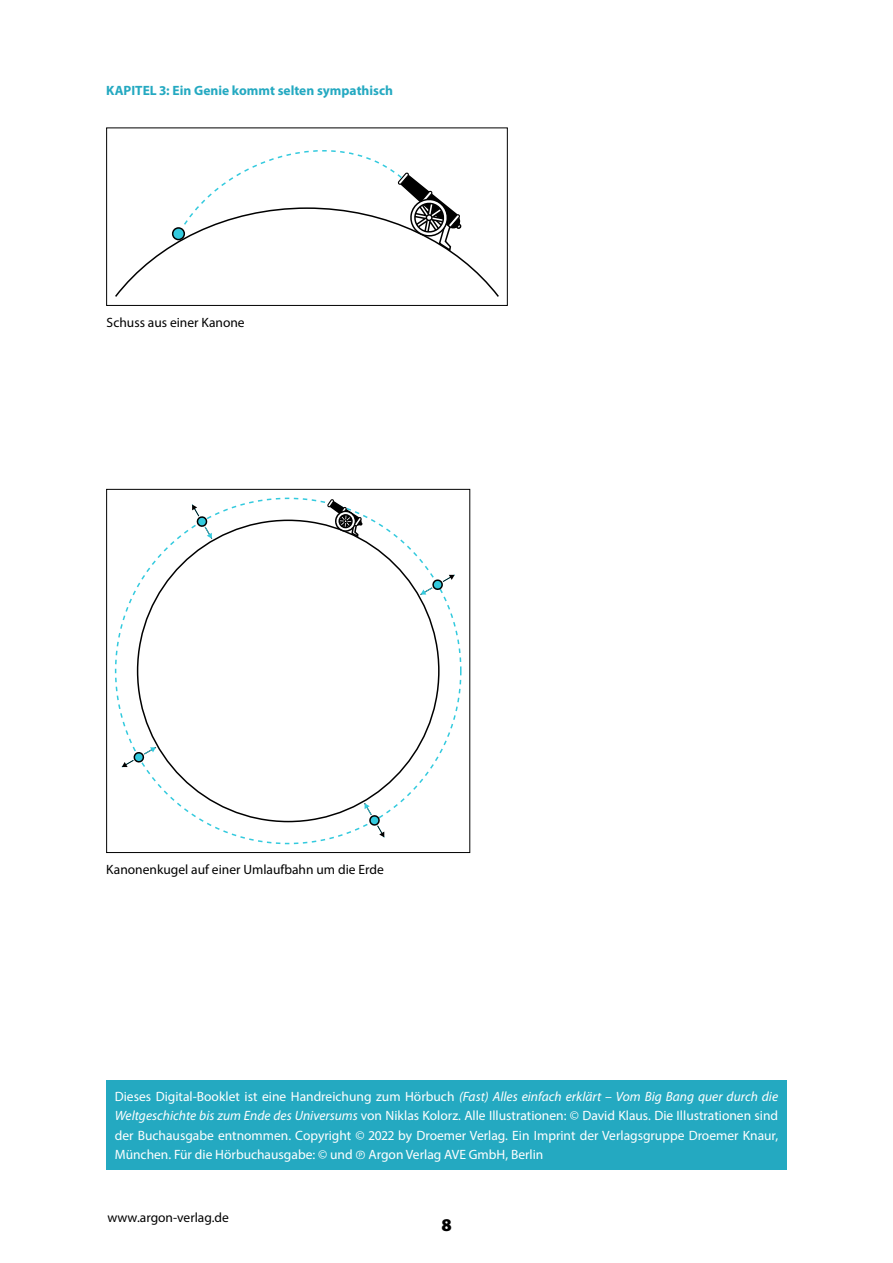
<style>
.page{position:relative;width:893px;height:1263px;background:#fff}
.page>*{position:absolute;margin:0;border:0;box-sizing:border-box;transform-origin:0 0}
.t1{font:900 18px "Myriad Pro";color:#000}
.t2{font:13.5px/19.5px "Myriad Pro";color:#fff;text-align:justify}
.Fließtext{font:13.5px "Myriad Pro";color:#000}
.ZÜ{font:700 13.5px "Myriad Pro";color:#24a9c1}
.s1{font-style:italic}
</style>
<div class="page">
<svg style="left:327px;top:499px;width:35px;height:39px"></svg>
<svg style="left:192px;top:504px;width:20px;height:35px"></svg>
<svg style="left:365px;top:803px;width:19px;height:34px"></svg>
<svg style="left:122px;top:747px;width:34px;height:20px"></svg>
<svg style="left:420px;top:575px;width:35px;height:19px"></svg>
<div style="left:106px;top:489px;width:364px;height:364px;border:1px solid #000"></div>
<svg style="left:115px;top:150px;width:384px;height:147px"></svg>
<div style="left:106px;top:128px;width:402px;height:178px;border:1px solid #000"></div>
<div style="left:106px;top:1080px;width:681px;height:89px;background:#24a9c1"></div>
<p class="ZÜ" style="left:106px;top:82px;width:288px">KAPITEL 3: Ein Genie kommt selten sympathisch</p>
<p class="Fließtext" style="left:107px;top:314px;width:140px">Schuss aus einer Kanone</p>
<p class="Fließtext" style="left:106px;top:861px;width:279px">Kanonenkugel auf einer Umlaufbahn um die Erde</p>
<p class="t2" style="left:115px;top:1086px;width:665px">Dieses Digital-Booklet ist eine Handreichung zum Hörbuch <span class="s1">(Fast) Alles einfach erklärt – Vom Big Bang quer durch die Weltgeschichte bis zum Ende des Universums</span> von Niklas Kolorz. Alle Illustrationen: © David Klaus. Die Illustrationen sind der Buchausgabe entnommen. Copyright © 2022 by Droemer Verlag. Ein Imprint der Verlagsgruppe Droemer Knaur, München. Für die Hörbuchausgabe: © und Argon Verlag AVE GmbH, Berlin</p>
<p class="Fließtext" style="left:107px;top:1209px;width:123px">www.argon-verlag.de</p>
<h1 class="t1" style="left:441px;top:1215px;width:12px">8</h1>
</div>
